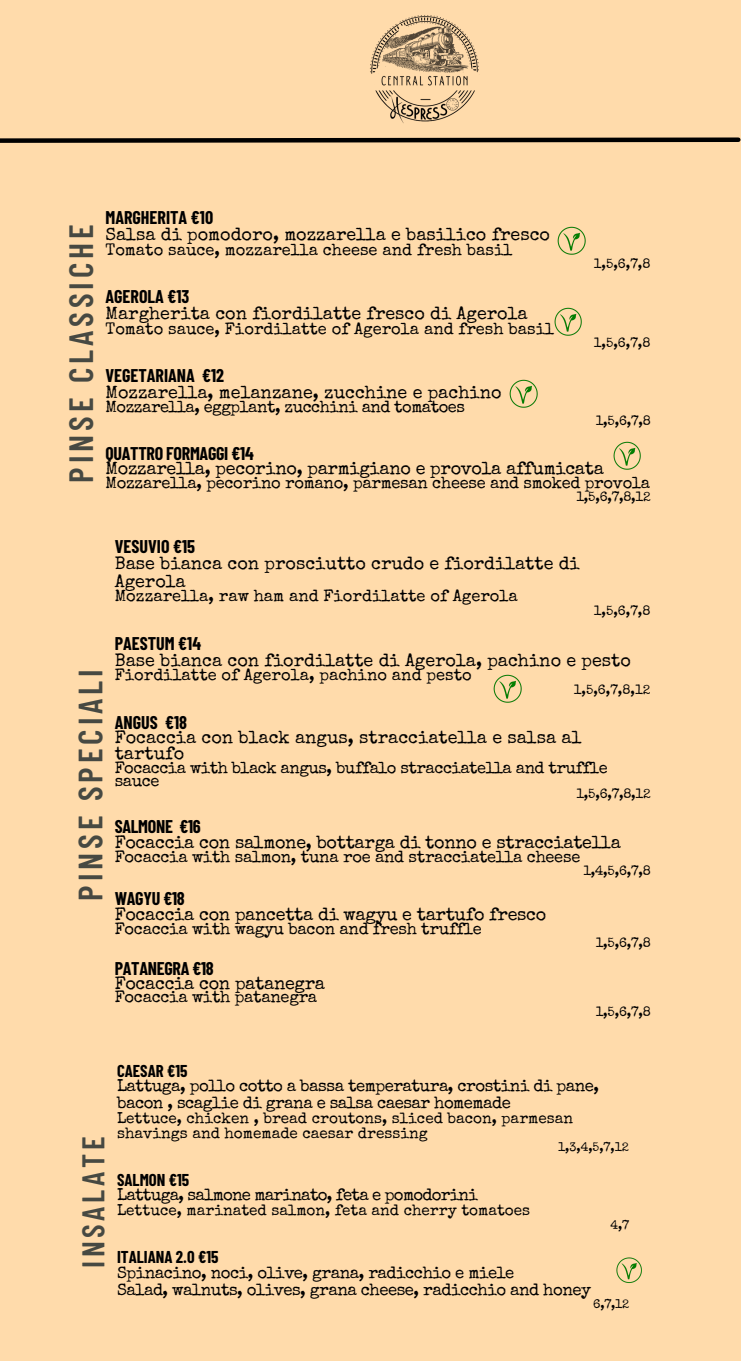
<style>
.page{position:relative;width:741px;height:1361px;background:#fff}
.page>*{position:absolute;margin:0;border:0;box-sizing:border-box;transform-origin:0 0}
.t1{font:600 33.6px "Barlow Condensed";letter-spacing:.115em;color:#474942}
.t2{font:600 31.35px "Barlow Condensed";letter-spacing:.115em;color:#474942}
.t3{font:18px/18px "Special Elite";color:#000}
.t4{font:700 18px "Barlow Condensed";color:#000}
.t5{font:16.8px/16.8px "Special Elite";letter-spacing:-.03em;color:#000}
.t6{font:700 16.8px "Barlow Condensed";color:#000}
.t7{font:16.5px/13.5px "Special Elite";letter-spacing:-.015em;color:#000}
.t8{font:15.3px/14.7px "Special Elite";color:#000}
.t9{font:13.5px "Special Elite";color:#000}
.t10{font:12.6px "Special Elite";color:#000}
</style>
<div class="page">
<div style="left:0;top:0;width:740px;height:1360px;background:#ffdbab"></div>
<img style="left:616px;top:1257px;width:26px;height:26px">
<img style="left:557px;top:226px;width:29px;height:29px">
<img style="left:613px;top:441px;width:28px;height:29px">
<img style="left:509px;top:379px;width:29px;height:29px">
<img style="left:554px;top:307px;width:28px;height:29px">
<img style="left:493px;top:674px;width:29px;height:29px">
<img style="left:370px;top:15px;width:109px;height:108px">
<svg style="left:0;top:137px;width:740px;height:6px;background:#3f362a"></svg>
<p class="t1" style="left:59px;top:482px;width:260px;rotate:-90deg">PINSE CLASSICHE</p>
<p class="t4" style="left:105px;top:206px;width:109px">MARGHERITA €10</p>
<p class="t3" style="left:105px;top:227px;width:446px">Salsa di pomodoro, mozzarella e basilico fresco</p>
<p class="t7" style="left:105px;top:245px;width:408px">Tomato sauce, mozzarella cheese and fresh basil</p>
<p class="t4" style="left:105px;top:285px;width:85px">AGEROLA €13</p>
<p class="t3" style="left:105px;top:306px;width:423px">Margherita con fiordilatte fresco di Agerola</p>
<p class="t7" style="left:105px;top:323px;width:450px">Tomato sauce, Fiordilatte of Agerola and fresh basil</p>
<p class="t4" style="left:105px;top:364px;width:120px">VEGETARIANA €12</p>
<p class="t3" style="left:105px;top:385px;width:397px">Mozzarella, melanzane, zucchine e pachino</p>
<p class="t7" style="left:105px;top:402px;width:361px">Mozzarella, eggplant, zucchini and tomatoes</p>
<p class="t9" style="left:593px;top:259px;width:58px">1,5,6,7,8</p>
<p class="t9" style="left:593px;top:337px;width:58px">1,5,6,7,8</p>
<p class="t9" style="left:595px;top:415px;width:56px">1,5,6,7,8</p>
<p class="t4" style="left:105px;top:441px;width:150px">QUATTRO FORMAGGI €14</p>
<p class="t3" style="left:105px;top:461px;width:499px">Mozzarella, pecorino, parmigiano e provola affumicata</p>
<p class="t7" style="left:105px;top:477px;width:545px">Mozzarella, pecorino romano, parmesan cheese and smoked provola</p>
<p class="t9" style="left:576px;top:492px;width:76px">1,5,6,7,8,12</p>
<p class="t4" style="left:115px;top:535px;width:82px">VESUVIO €15</p>
<p class="t3" style="left:115px;top:556px;width:466px">Base bianca con prosciutto crudo e fiordilatte di<br>Agerola</p>
<p class="t7" style="left:115px;top:591px;width:404px">Mozzarella, raw ham and Fiordilatte of Agerola</p>
<p class="t9" style="left:593px;top:605px;width:58px">1,5,6,7,8</p>
<p class="t1" style="left:69px;top:900px;width:233px;rotate:-90deg">PINSE SPECIALI</p>
<p class="t4" style="left:115px;top:631px;width:88px">PAESTUM €14</p>
<p class="t3" style="left:115px;top:653px;width:517px">Base bianca con fiordilatte di Agerola, pachino e pesto</p>
<p class="t7" style="left:115px;top:670px;width:358px">Fiordilatte of Agerola, pachino and pesto</p>
<p class="t9" style="left:573px;top:684px;width:78px">1,5,6,7,8,12</p>
<p class="t4" style="left:115px;top:710px;width:74px">ANGUS €18</p>
<p class="t3" style="left:115px;top:731px;width:468px;line-height:15.8px">Focaccia con black angus, stracciatella e salsa al tartufo</p>
<p class="t7" style="left:115px;top:762px;width:494px">Focaccia with black angus, buffalo stracciatella and truffle sauce</p>
<p class="t9" style="left:576px;top:788px;width:76px">1,5,6,7,8,12</p>
<p class="t4" style="left:115px;top:815px;width:87px">SALMONE €16</p>
<p class="t3" style="left:115px;top:835px;width:507px">Focaccia con salmone, bottarga di tonno e stracciatella</p>
<p class="t7" style="left:115px;top:851px;width:467px">Focaccia with salmon, tuna roe and stracciatella cheese</p>
<p class="t9" style="left:583px;top:865px;width:69px">1,4,5,6,7,8</p>
<p class="t4" style="left:115px;top:887px;width:71px">WAGYU €18</p>
<p class="t3" style="left:115px;top:907px;width:433px">Focaccia con pancetta di wagyu e tartufo fresco</p>
<p class="t7" style="left:115px;top:923px;width:368px">Focaccia with wagyu bacon and fresh truffle</p>
<p class="t9" style="left:595px;top:937px;width:56px">1,5,6,7,8</p>
<p class="t4" style="left:115px;top:957px;width:101px">PATANEGRA €18</p>
<p class="t3" style="left:115px;top:975px;width:212px">Focaccia con patanegra</p>
<p class="t7" style="left:115px;top:991px;width:204px">Focaccia with patanegra</p>
<p class="t9" style="left:595px;top:1006px;width:56px">1,5,6,7,8</p>
<p class="t2" style="left:73px;top:1267px;width:133px;rotate:-90deg">INSALATE</p>
<p class="t6" style="left:117px;top:1059px;width:72px">CAESAR €15</p>
<p class="t5" style="left:117px;top:1079px;width:483px">Lattuga, pollo cotto a bassa temperatura, crostini di pane, bacon , scaglie di grana e salsa caesar homemade</p>
<p class="t8" style="left:117px;top:1112px;width:457px">Lettuce, chicken , bread croutons, sliced bacon, parmesan shavings and homemade caesar dressing</p>
<p class="t10" style="left:558px;top:1142px;width:73px">1,3,4,5,7,12</p>
<p class="t6" style="left:117px;top:1168px;width:74px">SALMON €15</p>
<p class="t5" style="left:117px;top:1188px;width:362px">Lattuga, salmone marinato, feta e pomodorini</p>
<p class="t8" style="left:117px;top:1204px;width:414px">Lettuce, marinated salmon, feta and cherry tomatoes</p>
<p class="t10" style="left:610px;top:1219px;width:20px">4,7</p>
<p class="t6" style="left:117px;top:1246px;width:103px">ITALIANA 2.0 €15</p>
<p class="t5" style="left:117px;top:1265px;width:475px">Spinacino, noci, olive, grana, radicchio e miele<br>Salad, walnuts, olives, grana cheese, radicchio and honey</p>
<p class="t10" style="left:593px;top:1299px;width:38px">6,7,12</p>
</div>
